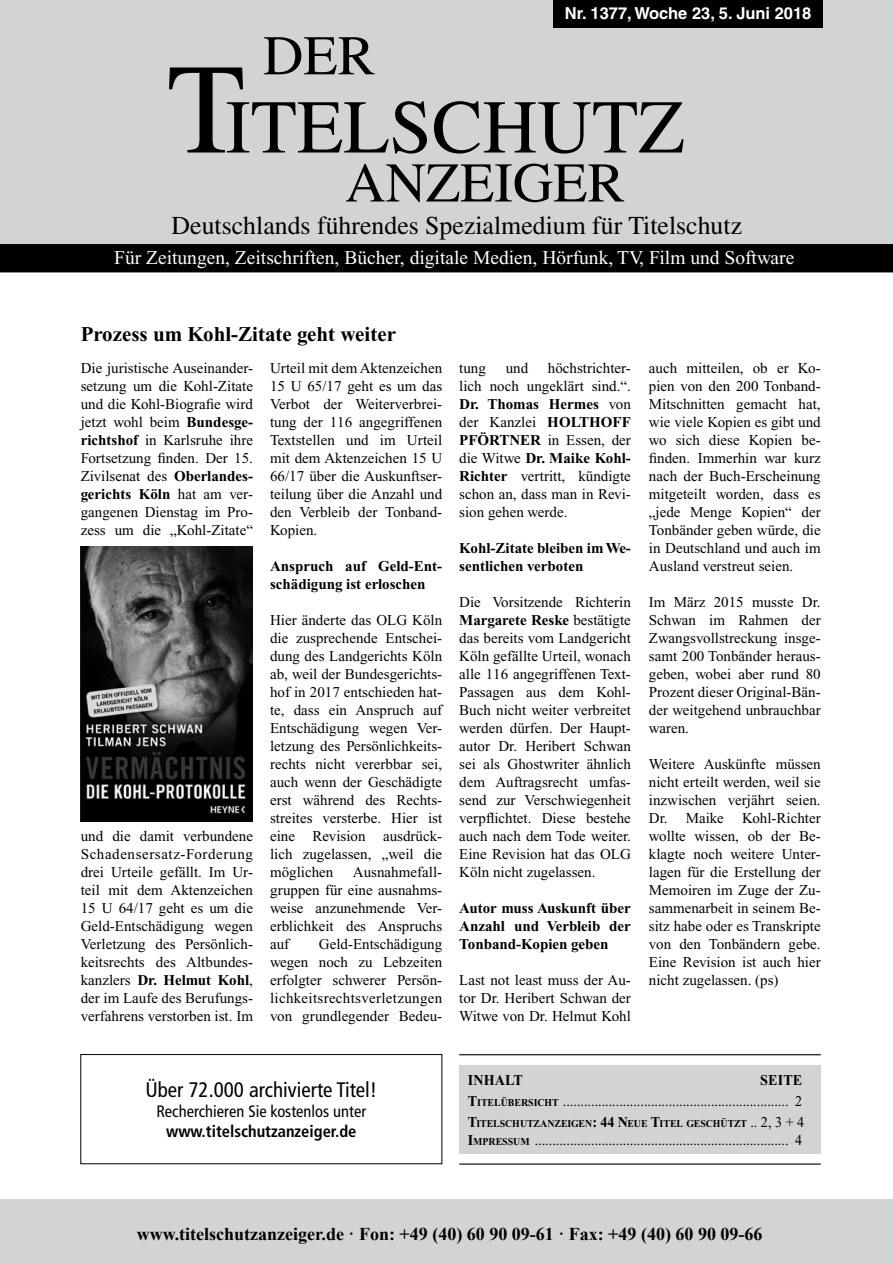
<style>
.page{position:relative;width:893px;height:1263px;background:#fff}
.page>*{position:absolute;margin:0;border:0;box-sizing:border-box;transform-origin:0 0}
.t1{font:75.9px "Times";color:#000}
.t2{font:55.95px "Times";color:#000}
.t3{font:25.8px "Times";color:#000}
.t4{font:700 21px "Times New Roman";color:#000}
.t5{font:condensed 21px "Frutiger";color:#000}
.t6{font:19.5px "Times New Roman";color:#fff}
.t7{font:700 18px "Times New Roman";color:#000}
.t8{font:condensed 16.5px "Frutiger";color:#000}
.t9{font:700 16.5px "Helvetica";color:#fff}
.t10{font:700 condensed 16.5px "Frutiger";color:#000}
.t11{font:15px/18px "Times New Roman";color:#000;text-align:justify}
.t12{font:15px/21px "Times New Roman";color:#000;text-align:right;scale:.94 1}
.t13{font:700 15px/18px "Times New Roman";color:#000}
.t14{font:700 15px "Times New Roman";color:#000;scale:.94 1}
.t15{font:700 10.5px "Times New Roman";letter-spacing:-.01em;color:#000;scale:.94 1}
.s1{font-size:128.4px}
.s2{font-weight:700}
.s3{font-weight:700;font-size:10.5px}
.s4{font-size:15px}
.s5{font-weight:400;font-size:15px}
</style>
<div class="page">
<div style="left:0;top:1199px;width:893px;height:64px;background:#d1d3d4"></div>
<div style="left:0;top:0;width:893px;height:253px;background:#d1d3d4"></div>
<div style="left:554px;top:0;width:269px;height:27px;background:#000"></div>
<div style="left:0;top:244px;width:893px;height:28px;background:#000"></div>
<div style="left:459px;top:1065px;width:362px;height:88px;background:#d1d3d4"></div>
<hr style="left:459px;top:1054px;width:362px;height:1px;background:#000">
<hr style="left:459px;top:1163px;width:362px;height:1px;background:#000">
<div style="left:80px;top:1054px;width:362px;height:110px;border:1px solid #000"></div>
<img style="left:80px;top:546px;width:173px;height:275px">
<p class="t9" style="left:565px;top:3px;width:248px">Nr. 1377, Woche 23, 5. Juni 2018</p>
<h2 class="t2" style="left:263px;top:24px;width:114px">DER</h2>
<h1 class="t1" style="left:167px;top:84px;width:519px"><span class="s1">T</span>ITELSCHUTZ</h1>
<h2 class="t2" style="left:345px;top:151px;width:281px">ANZEIGER</h2>
<h3 class="t3" style="left:172px;top:211px;width:572px">Deutschlands führendes Spezialmedium für Titelschutz</h3>
<h3 class="t6" style="left:114px;top:247px;width:682px">Für Zeitungen, Zeitschriften, Bücher, digitale Medien, Hörfunk, TV, Film und Software</h3>
<h3 class="t4" style="left:81px;top:322px;width:317px">Prozess um Kohl-Zitate geht weiter</h3>
<p class="t11" style="left:81px;top:359px;width:174px">Die juristische Auseinander&shy;setzung um die Kohl-Zitate und die Kohl-Biografie wird jetzt wohl beim <span class="s2">Bundesge&shy;richtshof</span> in Karlsruhe ihre Fortsetzung finden. Der 15.<br>Zivilsenat des <span class="s2">Oberlandes&shy;gerichts Köln</span> hat am ver&shy;gangenen Dienstag im Pro&shy;zess um die „Kohl-Zitate“</p>
<p class="t11" style="left:81px;top:827px;width:174px">und die damit verbundene Schadensersatz-Forderung drei Urteile gefällt. Im Ur&shy;teil mit dem Aktenzeichen 15 U 64/17 geht es um die Geld-Entschädigung wegen Verletzung des Persönlich&shy;keitsrechts des Altbundes&shy;kanzlers <span class="s2">Dr. Helmut Kohl</span>, der im Laufe des Berufungs&shy;verfahrens verstorben ist. Im</p>
<p class="t11" style="left:270px;top:359px;width:174px">Urteil mit dem Aktenzeichen 15 U 65/17 geht es um das Verbot der Weiterverbrei&shy;tung der 116 angegriffenen Textstellen und im Urteil mit dem Aktenzeichen 15 U 66/17 über die Auskunftser&shy;teilung über die Anzahl und den Verbleib der Tonband-Kopien.</p>
<p class="t13" style="left:270px;top:557px;width:174px">Anspruch auf Geld-Ent&shy;schädigung ist erloschen</p>
<p class="t11" style="left:270px;top:611px;width:174px">Hier änderte das OLG Köln die zusprechende Entschei&shy;dung des Landgerichts Köln ab, weil der Bundesgerichts&shy;hof in 2017 entschieden hat&shy;te, dass ein Anspruch auf Entschädigung wegen Ver&shy;letzung des Persönlichkeits&shy;rechts nicht vererbbar sei, auch wenn der Geschädigte erst während des Rechts&shy;streites versterbe. Hier ist eine Revision ausdrück&shy;lich zugelassen, „weil die möglichen</p>
<p class="t11" style="left:270px;top:863px;width:174px;text-indent:83px">Ausnahmefall&shy;gruppen für eine ausnahms&shy;weise anzunehmende Ver&shy;erblichkeit des Anspruchs auf</p>
<p class="t11" style="left:270px;top:935px;width:174px;text-indent:49px">Geld-Entschädigung wegen noch zu Lebzeiten erfolgter schwerer Persön&shy;lichkeitsrechtsverletzungen von grundlegender Bedeu-</p>
<p class="t11" style="left:459px;top:359px;width:28px">tung</p>
<p class="t11" style="left:506px;top:359px;width:24px">und</p>
<p class="t11" style="left:459px;top:359px;width:173px;text-indent:89px">höchstrichter&shy;lich noch ungeklärt sind.“.<br><span class="s2">Dr. Thomas Hermes</span> von der Kanzlei <span class="s2">HOLTH</span></p>
<p class="t13" style="left:601px;top:413px;width:31px">OFF</p>
<p class="t13" style="left:459px;top:431px;width:51px">PFÖRTNE</p>
<p class="t11" style="left:459px;top:431px;width:173px;text-indent:71px"><span class="s2">R</span> in Essen, der die Witwe <span class="s2">Dr. Maike Kohl-Richter</span> vertritt, kündigte schon an, dass man in Revi&shy;sion gehen werde.</p>
<p class="t13" style="left:459px;top:539px;width:173px">Kohl-Zitate bleiben im We&shy;sentlichen verboten</p>
<p class="t11" style="left:459px;top:593px;width:173px">Die Vorsitzende Richterin <span class="s2">Margarete Reske</span> bestätigte das bereits vom Landgericht Köln gefällte Urteil, wonach alle 116 angegriffenen Text-Passagen aus dem Kohl-Buch nicht weiter verbreitet werden dürfen. Der Haupt&shy;autor Dr. Heribert Schwan sei als Ghostwriter ähnlich dem Auftragsrecht umfas&shy;send zur Verschwiegenheit verpflichtet. Diese bestehe auch nach dem Tode weiter.<br>Eine Revision hat das OLG Köln nicht zugelassen.</p>
<p class="t13" style="left:459px;top:899px;width:173px;text-align:justify">Autor muss Auskunft über Anzahl und Verbleib der Tonband-Kopien geben</p>
<p class="t11" style="left:459px;top:971px;width:173px">Last not least muss der Au&shy;tor Dr. Heribert Schwan der Witwe von Dr. Helmut Kohl</p>
<p class="t11" style="left:649px;top:359px;width:173px">auch mitteilen, ob er Ko&shy;pien von den 200 Tonband-Mitschnitten gemacht hat, wie viele Kopien es gibt und wo sich diese Kopien be&shy;finden. Immerhin war kurz nach der Buch-Erscheinung mitgeteilt worden, dass es „jede Menge Kopien“ der Tonbänder geben würde, die in Deutschland und auch im Ausland verstreut seien.</p>
<p class="t11" style="left:649px;top:593px;width:173px">Im März 2015 musste Dr.<br>Schwan im Rahmen der Zwangsvollstreckung insge&shy;samt 200 Tonbänder heraus&shy;geben, wobei aber rund 80<br>Prozent dieser Original-Bän&shy;der weitgehend unbrauchbar waren.</p>
<p class="t11" style="left:649px;top:755px;width:173px">Weitere Auskünfte müssen nicht erteilt werden, weil sie inzwischen verjährt seien.<br>Dr. Maike Kohl-Richter wollte wissen, ob der Be&shy;klagte noch weitere Unter&shy;lagen für die Erstellung der Memoiren im Zuge der Zu&shy;sammenarbeit in seinem Be&shy;sitz habe oder es Transkripte von den Tonbändern gebe.<br>Eine Revision ist auch hier nicht zugelassen. (ps)</p>
<h3 class="t5" style="left:145px;top:1078px;width:233px">Über 72.000 archivierte Titel!</h3>
<p class="t8" style="left:156px;top:1102px;width:211px">Recherchieren Sie kostenlos unter</p>
<p class="t10" style="left:166px;top:1121px;width:192px">www.titelschutzanzeiger.de</p>
<p class="t12" style="left:468px;top:1069px;width:357px"><span class="s2">Seite<br></span><span class="s2">T</span><span class="s3">ITELÜBERSICHT</span> ................................................................ 2</p>
<p class="t15" style="left:468px;top:1118px;width:359px"><span class="s4">T</span>ITELSCHUTZANZEIGEN<span class="s4">: 44 N</span>EUE <span class="s4">T</span>ITEL GESCHÜTZT <span class="s5">.. 2, 3 + 4</span></p>
<p class="t12" style="left:468px;top:1129px;width:357px"><span class="s2">I</span><span class="s3">MPRESSUM</span> ........................................................................ 4</p>
<p class="t14" style="left:468px;top:1072px;width:60px">Inhalt</p>
<p class="t7" style="left:137px;top:1221px;width:627px">www.titelschutzanzeiger.de · Fon: +49 (40) 60 90 09-61 · Fax: +49 (40) 60 90 09-66</p>
</div>
